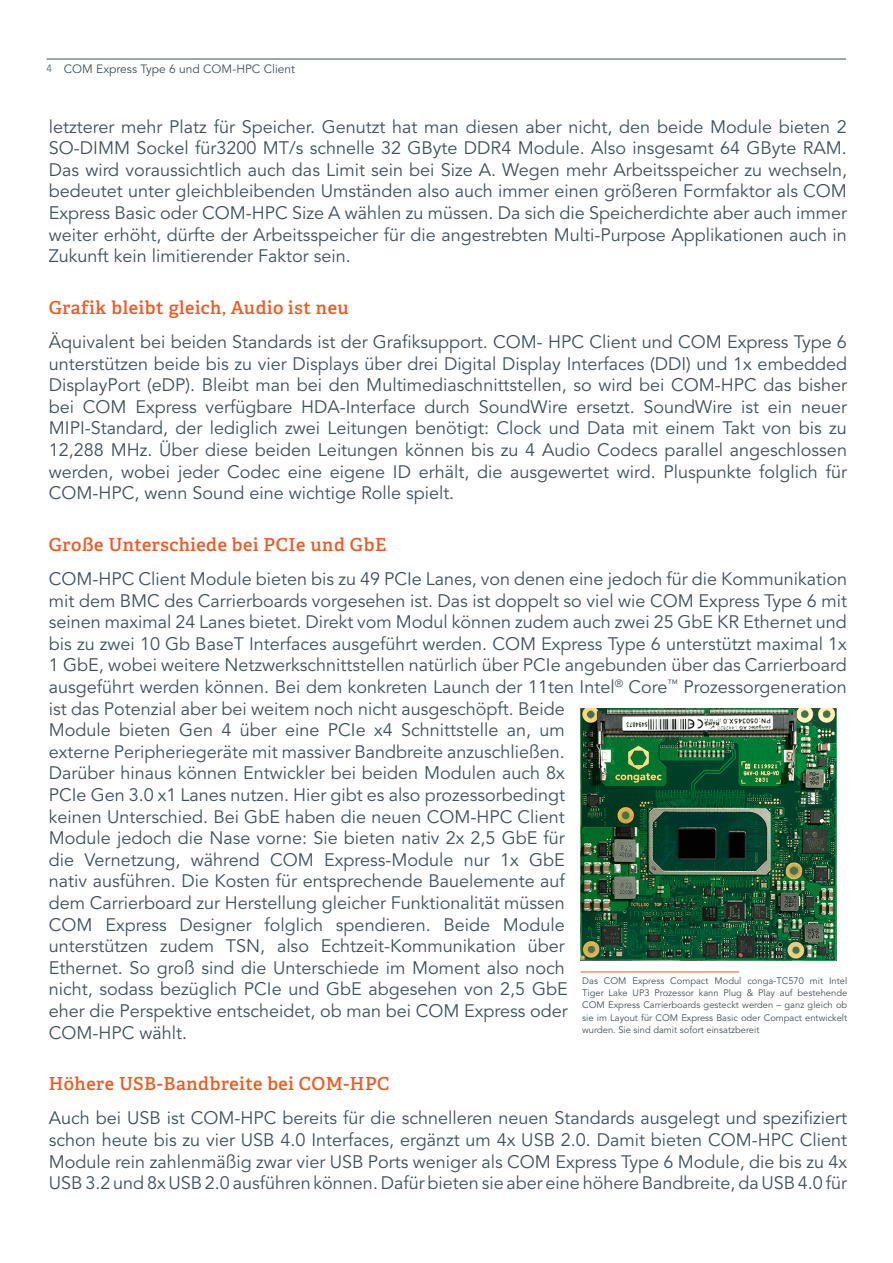
<style>
.page{position:relative;width:893px;height:1263px;background:#fff}
.page>*{position:absolute;margin:0;border:0;box-sizing:border-box;transform-origin:0 0}
.Fliesstext_eng{font:18px/21.6px "Avenir LT Std";color:#425159;text-align:justify}
.SubHead{font:600 18px "Adelle";letter-spacing:.03em;color:#f15921}
.t1{font:12px "Avenir LT Std";color:#425159}
.Bildunterschrift_eng{font:9.3px/12.5px "Avenir LT Std";color:#425159;text-align:justify}
.s1{font-weight:300;font-size:10.5px}
</style>
<div class="page">
<hr style="left:47px;top:59px;width:799px;height:1px;background:#425159">
<img style="left:580px;top:708px;width:257px;height:252px">
<hr style="left:580px;top:972px;width:159px;height:1px;background:#f15921">
<p class="t1" style="left:47px;top:62px;width:250px"><span class="s1">4</span> COM Express Type 6 und COM-HPC Client</p>
<p class="Fliesstext_eng" style="left:49px;top:116px;width:800px">letzterer mehr Platz für Speicher. Genutzt hat man diesen aber nicht, den beide Module bieten 2<br>SO-DIMM Sockel für3200 MT/s schnelle 32 GByte DDR4 Module. Also insgesamt 64 GByte RAM.<br>Das wird voraussichtlich auch das Limit sein bei Size A. Wegen mehr Arbeitsspeicher zu wechseln, bedeutet unter gleichbleibenden Umständen also auch immer einen größeren Formfaktor als COM Express Basic oder COM-HPC Size A wählen zu müssen. Da sich die Speicherdichte aber auch immer weiter erhöht, dürfte der Arbeitsspeicher für die angestrebten Multi-Purpose Applikationen auch in Zukunft kein limitierender Faktor sein.</p>
<p class="SubHead" style="left:49px;top:296px;width:301px">Grafik bleibt gleich, Audio ist neu</p>
<p class="Fliesstext_eng" style="left:49px;top:331px;width:800px">Äquivalent bei beiden Standards ist der Grafiksupport. COM- HPC Client und COM Express Type 6 unterstützen beide bis zu vier Displays über drei Digital Display Interfaces (DDI) und 1x embedded DisplayPort (eDP). Bleibt man bei den Multimediaschnittstellen, so wird bei COM-HPC das bisher bei COM Express verfügbare HDA-Interface durch SoundWire ersetzt. SoundWire ist ein neuer MIPI-Standard, der lediglich zwei Leitungen benötigt: Clock und Data mit einem Takt von bis zu 12,288 MHz. Über diese beiden Leitungen können bis zu 4 Audio Codecs parallel angeschlossen werden, wobei jeder Codec eine eigene ID erhält, die ausgewertet wird. Pluspunkte folglich für COM-HPC, wenn Sound eine wichtige Rolle spielt.</p>
<p class="SubHead" style="left:49px;top:533px;width:339px">Große Unterschiede bei PCIe und GbE</p>
<p class="Fliesstext_eng" style="left:49px;top:568px;width:800px;text-align:left">COM-HPC Client Module bieten bis zu 49 PCIe Lanes, von denen eine jedoch für die Kommunikation mit dem BMC des Carrierboards vorgesehen ist. Das ist doppelt so viel wie COM Express Type 6 mit seinen maximal 24 Lanes bietet. Direkt vom Modul können zudem auch zwei 25 GbE KR Ethernet und bis zu zwei 10 Gb BaseT Interfaces ausgeführt werden. COM Express Type 6 unterstützt maximal 1x 1 GbE, wobei weitere Netzwerkschnittstellen natürlich über PCIe angebunden über das Carrierboard ausgeführt werden können. Bei dem konkreten Launch der 11ten Intel<sup>®</sup> Core<sup>™</sup> Prozessorgeneration ist das Potenzial aber bei weitem noch nicht ausgeschöpft. Beide<br>Module bieten Gen 4 über eine PCIe x4 Schnittstelle an, um<br>externe Peripheriegeräte mit massiver Bandbreite anzuschließen.<br>Darüber hinaus können Entwickler bei beiden Modulen auch 8x<br>PCIe Gen 3.0 x1 Lanes nutzen. Hier gibt es also prozessorbedingt<br>keinen Unterschied. Bei GbE haben die neuen COM-HPC Client<br>Module jedoch die Nase vorne: Sie bieten nativ 2x 2,5 GbE für<br>die Vernetzung, während COM Express-Module nur 1x GbE<br>nativ ausführen. Die Kosten für entsprechende Bauelemente auf<br>dem Carrierboard zur Herstellung gleicher Funktionalität müssen<br>COM Express Designer folglich spendieren. Beide Module<br>unterstützen zudem TSN, also Echtzeit-Kommunikation über<br>Ethernet. So groß sind die Unterschiede im Moment also noch<br>nicht, sodass bezüglich PCIe und GbE abgesehen von 2,5 GbE<br>eher die Perspektive entscheidet, ob man bei COM Express oder<br>COM-HPC wählt.</p>
<p class="SubHead" style="left:49px;top:1072px;width:342px">Höhere USB-Bandbreite bei COM-HPC</p>
<p class="Fliesstext_eng" style="left:49px;top:1108px;width:800px">Auch bei USB ist COM-HPC bereits für die schnelleren neuen Standards ausgelegt und spezifiziert schon heute bis zu vier USB 4.0 Interfaces, ergänzt um 4x USB 2.0. Damit bieten COM-HPC Client Module rein zahlenmäßig zwar vier USB Ports weniger als COM Express Type 6 Module, die bis zu 4x USB 3.2 und 8x USB 2.0 ausführen können. Dafür bieten sie aber eine höhere Bandbreite, da USB 4.0 für</p>
<p class="Bildunterschrift_eng" style="left:582px;top:974px;width:267px">Das COM Express Compact Modul conga-TC570 mit Intel Tiger Lake UP3 Prozessor kann Plug &amp; Play auf bestehende COM Express Carrierboards gesteckt werden – ganz gleich ob sie im Layout für COM Express Basic oder Compact entwickelt wurden. Sie sind damit sofort einsatzbereit</p>
</div>
